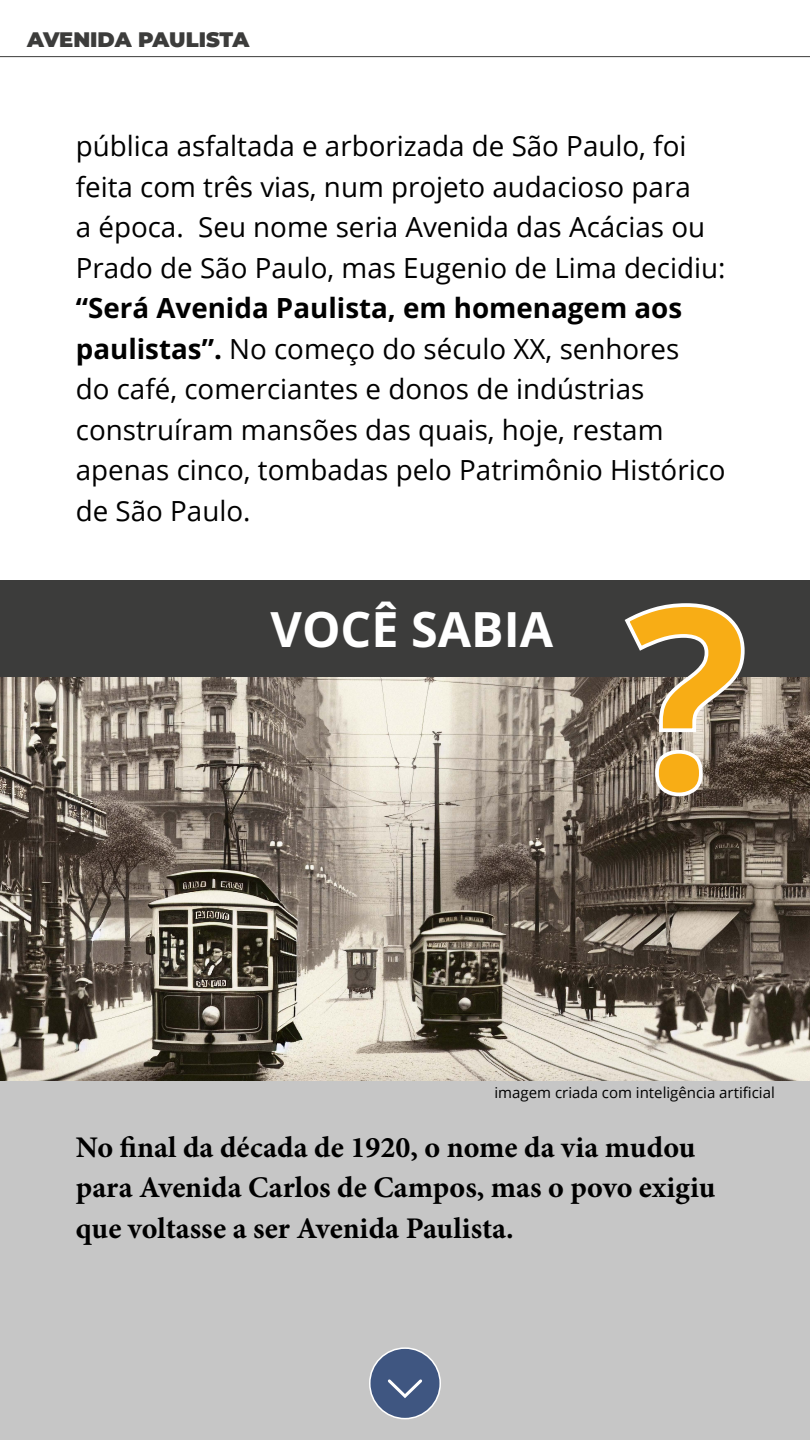
<style>
.page{position:relative;width:810px;height:1440px;background:#fff}
.page>*{position:absolute;margin:0;border:0;box-sizing:border-box;transform-origin:0 0}
.t1{font:700 48.45px "Open Sans";color:#fff}
.t2{font:700 30px/40.5px "Minion Pro";color:#000}
.t3{font:27.75px/40.5px "Open Sans";color:#000}
.t4{font:900 21px "Montserrat";letter-spacing:-.01em;color:#3c3c3b}
.t5{font:15px "Open Sans";color:#000}
.s1{font-weight:700}
</style>
<div class="page">
<div style="left:0;top:601px;width:810px;height:839px;background:#c6c6c6"></div>
<div style="left:0;top:580px;width:810px;height:155px;background:#3c3c3b"></div>
<div style="left:370px;top:1348px;width:70px;height:71px;background:#3f5681;border-radius:50%"></div>
<div style="left:369px;top:1347px;width:72px;height:72px;border:2px solid #fff;border-radius:50%"></div>
<svg style="left:388px;top:1379px;width:34px;height:19px"></svg>
<svg style="left:0;top:56px;width:810px;height:1px"></svg>
<img style="left:0;top:678px;width:810px;height:403px">
<svg style="left:622px;top:603px;width:125px;height:195px"></svg>
<p class="t4" style="left:27px;top:24px;width:224px">AVENIDA PAULISTA</p>
<p class="t3" style="left:76px;top:125px;width:651px">pública asfaltada e arborizada de São Paulo, foi feita com três vias, num projeto audacioso para<br>a época. Seu nome seria Avenida das Acácias ou Prado de São Paulo, mas Eugenio de Lima decidiu:</p>
<p class="t3" style="left:76px;top:287px;width:651px"><span class="s1">“Será Avenida Paulista, em homenagem aos paulistas”.</span> No começo do século XX, senhores<br>do café, comerciantes e donos de indústrias construíram mansões das quais, hoje, restam apenas cinco, tombadas pelo Patrimônio Histórico de São Paulo.</p>
<h1 class="t1" style="left:271px;top:595px;width:284px">VOCÊ SABIA</h1>
<p class="t5" style="left:495px;top:1082px;width:282px">imagem criada com inteligência artificial</p>
<p class="t2" style="left:76px;top:1126px;width:641px">No final da década de 1920, o nome da via mudou para Avenida Carlos de Campos, mas o povo exigiu que voltasse a ser Avenida Paulista.</p>
</div>
